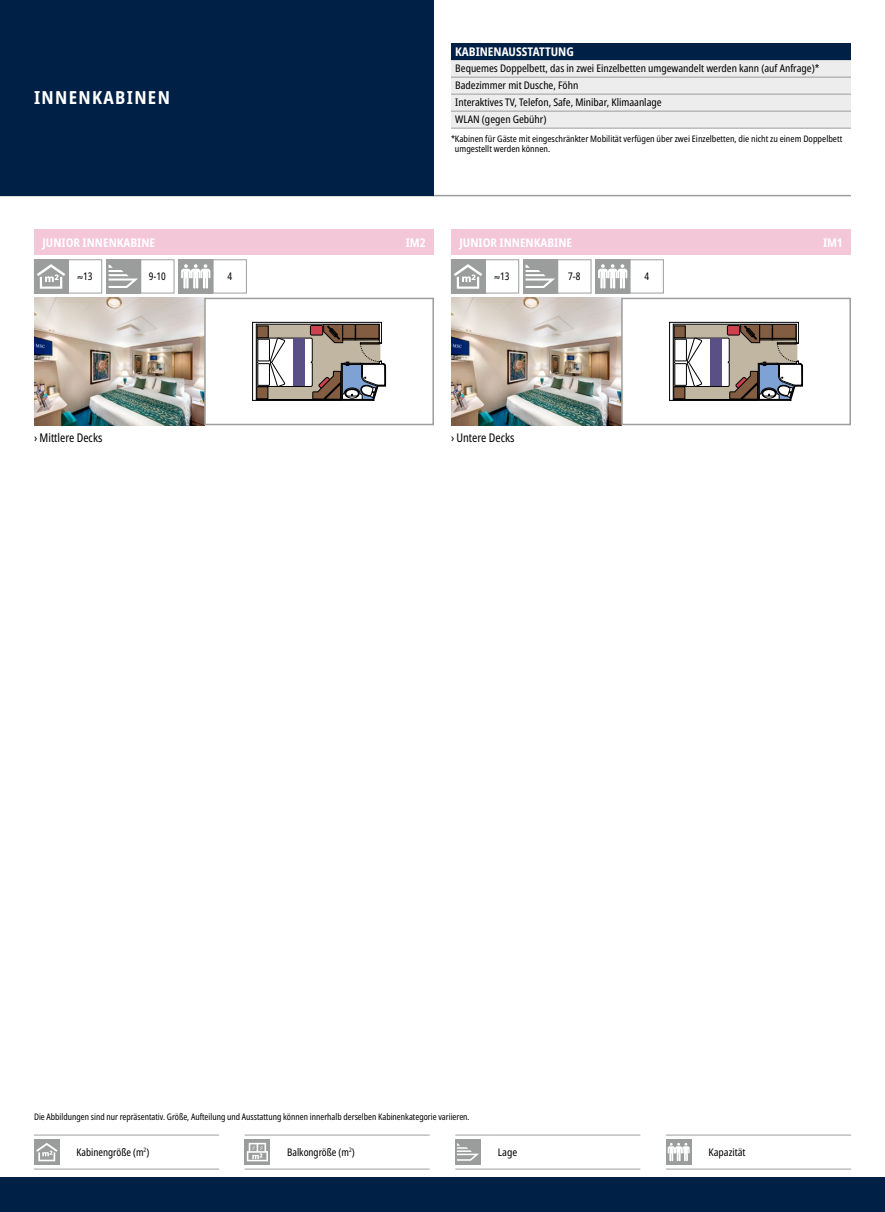
<style>
.page{position:relative;width:885px;height:1212px;background:#fff}
.page>*{position:absolute;margin:0;border:0;box-sizing:border-box;transform-origin:0 0}
.t1{font:700 condensed 18px "Noto Sans";letter-spacing:.075em;color:#fff}
.t2{font:700 condensed 12px "Noto Sans";color:#fff}
.t3{font:condensed 12px "Noto Sans";color:#000;scale:.95 1}
.t4{font:condensed 10.5px "Noto Sans";color:#000}
.t5{font:condensed 10.5px "Noto Sans";color:#000;scale:.95 1}
.t6{font:condensed 9px/10.5px "Noto Sans";color:#000}
.t7{font:condensed 9px "Noto Sans";color:#000;scale:.95 1}
</style>
<div class="page">
<img style="left:34px;top:298px;width:170px;height:127px">
<svg style="left:252px;top:322px;width:134px;height:79px"></svg>
<div style="left:204px;top:298px;width:230px;height:127px;border:2px solid #9d9d9c"></div>
<img style="left:451px;top:298px;width:170px;height:127px">
<svg style="left:669px;top:322px;width:133px;height:79px"></svg>
<div style="left:621px;top:298px;width:229px;height:127px;border:2px solid #9d9d9c"></div>
<div style="left:0;top:1178px;width:884px;height:34px;background:#002046"></div>
<hr style="left:0;top:195px;width:850px;height:1px;background:#9d9d9c">
<div style="left:34px;top:259px;width:34px;height:34px;background:#9b9d9d"></div>
<svg style="left:37px;top:264px;width:28px;height:25px"></svg>
<div style="left:68px;top:259px;width:34px;height:34px;border:1px solid #9d9d9c"></div>
<div style="left:106px;top:259px;width:34px;height:34px;background:#9b9d9d"></div>
<svg style="left:109px;top:265px;width:29px;height:23px"></svg>
<div style="left:140px;top:259px;width:34px;height:34px;border:1px solid #9d9d9c"></div>
<div style="left:451px;top:259px;width:34px;height:34px;background:#9b9d9d"></div>
<svg style="left:454px;top:264px;width:28px;height:25px"></svg>
<div style="left:485px;top:259px;width:34px;height:34px;border:1px solid #9d9d9c"></div>
<div style="left:523px;top:259px;width:34px;height:34px;background:#9b9d9d"></div>
<svg style="left:525px;top:265px;width:30px;height:23px"></svg>
<div style="left:557px;top:259px;width:34px;height:34px;border:1px solid #9d9d9c"></div>
<div style="left:179px;top:259px;width:34px;height:34px;background:#9b9d9d"></div>
<svg style="left:181px;top:264px;width:29px;height:25px"></svg>
<div style="left:595px;top:259px;width:34px;height:34px;background:#9b9d9d"></div>
<svg style="left:598px;top:264px;width:29px;height:25px"></svg>
<div style="left:213px;top:259px;width:34px;height:34px;border:1px solid #9d9d9c"></div>
<div style="left:629px;top:259px;width:34px;height:34px;border:1px solid #9d9d9c"></div>
<div style="left:0;top:0;width:434px;height:196px;background:#002046"></div>
<div style="left:34px;top:230px;width:400px;height:25px;background:#f3c6d8"></div>
<div style="left:451px;top:230px;width:399px;height:25px;background:#f3c6d8"></div>
<div style="left:451px;top:43px;width:399px;height:17px;background:#002046"></div>
<svg style="left:451px;top:60px;width:399px;height:68px;background:#eaeaea"></svg>
<hr style="left:451px;top:77px;width:399px;height:1px;background:#9d9d9c">
<hr style="left:451px;top:94px;width:399px;height:1px;background:#9d9d9c">
<hr style="left:451px;top:111px;width:399px;height:1px;background:#9d9d9c">
<hr style="left:451px;top:128px;width:399px;height:1px;background:#9d9d9c">
<hr style="left:34px;top:1135px;width:34px;height:1px;background:#9d9d9c">
<hr style="left:68px;top:1135px;width:151px;height:1px;background:#9d9d9c">
<hr style="left:34px;top:1169px;width:34px;height:1px;background:#9d9d9c">
<hr style="left:68px;top:1169px;width:151px;height:1px;background:#9d9d9c">
<div style="left:34px;top:1139px;width:26px;height:26px;background:#9b9d9d"></div>
<svg style="left:36px;top:1143px;width:21px;height:18px"></svg>
<hr style="left:244px;top:1135px;width:35px;height:1px;background:#9d9d9c">
<hr style="left:279px;top:1135px;width:150px;height:1px;background:#9d9d9c">
<hr style="left:244px;top:1169px;width:35px;height:1px;background:#9d9d9c">
<hr style="left:279px;top:1169px;width:150px;height:1px;background:#9d9d9c">
<svg style="left:244px;top:1139px;width:26px;height:26px"></svg>
<svg style="left:247px;top:1143px;width:21px;height:18px"></svg>
<hr style="left:455px;top:1135px;width:34px;height:1px;background:#9d9d9c">
<hr style="left:489px;top:1135px;width:151px;height:1px;background:#9d9d9c">
<hr style="left:455px;top:1169px;width:34px;height:1px;background:#9d9d9c">
<hr style="left:489px;top:1169px;width:151px;height:1px;background:#9d9d9c">
<div style="left:455px;top:1139px;width:25px;height:26px;background:#9b9d9d"></div>
<svg style="left:457px;top:1143px;width:22px;height:18px"></svg>
<hr style="left:665px;top:1135px;width:34px;height:1px;background:#9d9d9c">
<hr style="left:699px;top:1135px;width:151px;height:1px;background:#9d9d9c">
<hr style="left:665px;top:1169px;width:34px;height:1px;background:#9d9d9c">
<hr style="left:699px;top:1169px;width:151px;height:1px;background:#9d9d9c">
<div style="left:665px;top:1139px;width:26px;height:26px;background:#9b9d9d"></div>
<svg style="left:667px;top:1143px;width:22px;height:18px"></svg>
<p class="t1" style="left:34px;top:85px;width:137px">INNENKABINEN</p>
<p class="t2" style="left:455px;top:43px;width:120px">KABINENAUSSTATTUNG</p>
<p class="t4" style="left:455px;top:61px;width:365px">Bequemes Doppelbett, das in zwei Einzelbetten umgewandelt werden kann (auf Anfrage)*</p>
<p class="t4" style="left:455px;top:78px;width:125px">Badezimmer mit Dusche, Föhn</p>
<p class="t4" style="left:455px;top:95px;width:208px">Interaktives TV, Telefon, Safe, Minibar, Klimaanlage</p>
<p class="t4" style="left:455px;top:112px;width:93px">WLAN (gegen Gebühr)</p>
<p class="t6" style="left:455px;top:133px;width:389px;text-indent:-4px">*Kabinen für Gäste mit eingeschränkter Mobilität verfügen über zwei Einzelbetten, die nicht zu einem Doppelbett umgestellt werden können.</p>
<p class="t2" style="left:43px;top:234px;width:114px">JUNIOR INNENKABINE</p>
<p class="t2" style="left:405px;top:234px;width:21px">IM2</p>
<p class="t2" style="left:459px;top:234px;width:114px">JUNIOR INNENKABINE</p>
<p class="t2" style="left:823px;top:234px;width:21px">IM1</p>
<p class="t5" style="left:78px;top:269px;width:17px">≈13</p>
<p class="t5" style="left:149px;top:269px;width:19px">9-10</p>
<p class="t5" style="left:227px;top:269px;width:6px">4</p>
<p class="t5" style="left:494px;top:269px;width:17px">≈13</p>
<p class="t5" style="left:568px;top:269px;width:14px">7-8</p>
<p class="t5" style="left:644px;top:269px;width:6px">4</p>
<p class="t3" style="left:34px;top:430px;width:73px">› Mittlere Decks</p>
<p class="t3" style="left:451px;top:430px;width:68px">› Untere Decks</p>
<p class="t7" style="left:34px;top:1110px;width:460px">Die Abbildungen sind nur repräsentativ. Größe, Aufteilung und Ausstattung können innerhalb derselben Kabinenkategorie variieren.</p>
<p class="t5" style="left:77px;top:1145px;width:78px">Kabinengröße (m<sup>2</sup>)</p>
<p class="t5" style="left:287px;top:1145px;width:73px">Balkongröße (m<sup>2</sup>)</p>
<p class="t4" style="left:497px;top:1145px;width:21px">Lage</p>
<p class="t4" style="left:708px;top:1145px;width:39px">Kapazität</p>
</div>
